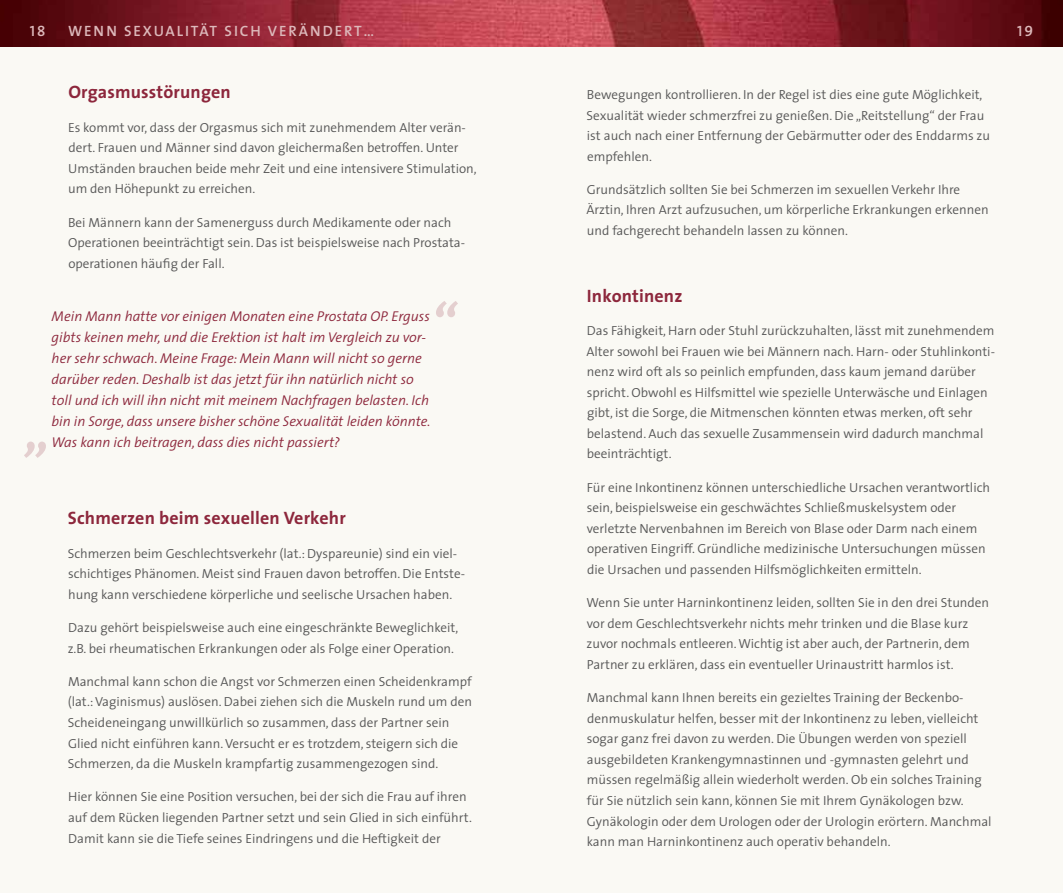
<style>
.page{position:relative;width:1063px;height:893px;background:#faf9f4}
.page>*{position:absolute;margin:0;border:0;box-sizing:border-box;transform-origin:0 0}
.t1{font:italic 700 51px "The Sans";color:#8d273c}
.t2{font:700 18px "The Sans";letter-spacing:.01em;color:#8d273c}
.t3{font:15px "The Sans Semi Bold Caps";letter-spacing:.13em;color:#ddb9bb}
.t4{font:italic 300 14.25px/21px "The Sans";color:#8d273c}
.t5{font:300 13.2px/20.5px "The Sans";color:#565656}
</style>
<div class="page">
<img style="left:0;top:0;width:1063px;height:47px">
<p class="t3" style="left:30px;top:18px;width:17px">18</p>
<p class="t3" style="left:68px;top:18px;width:308px">WENN SEXUALITÄT SICH VERÄNDERT…</p>
<p class="t3" style="left:1017px;top:18px;width:18px">19</p>
<h2 class="t2" style="left:68px;top:77px;width:164px">Orgasmusstörungen</h2>
<p class="t5" style="left:68px;top:116px;width:410px">Es kommt vor, dass der Orgasmus sich mit zunehmendem Alter verän&shy;dert. Frauen und Männer sind davon gleichermaßen betroffen. Unter Umständen brauchen beide mehr Zeit und eine intensivere Stimulation, um den Höhepunkt zu erreichen.</p>
<p class="t5" style="left:68px;top:211px;width:398px">Bei Männern kann der Samenerguss durch Medikamente oder nach<br>Operationen beeinträchtigt sein. Das ist beispielsweise nach Prostata&shy;operationen häufig der Fall.</p>
<h1 class="t1" style="left:431px;top:279px;width:26px">“</h1>
<p class="t4" style="left:52px;top:305px;width:381px">Mein Mann hatte vor einigen Monaten eine Prostata OP. Erguss gibts keinen mehr, und die Erektion ist halt im Vergleich zu vor&shy;her sehr schwach. Meine Frage: Mein Mann will nicht so gerne darüber reden. Deshalb ist das jetzt für ihn natürlich nicht so toll und ich will ihn nicht mit meinem Nachfragen belasten. Ich bin in Sorge, dass unsere bisher schöne Sexualität leiden könnte.<br>Was kann ich beitragen, dass dies nicht passiert?</p>
<h1 class="t1" style="left:26px;top:389px;width:26px">„</h1>
<h2 class="t2" style="left:68px;top:503px;width:279px">Schmerzen beim sexuellen Verkehr</h2>
<p class="t5" style="left:68px;top:542px;width:399px">Schmerzen beim Geschlechtsverkehr (lat.: Dyspareunie) sind ein viel&shy;schichtiges Phänomen. Meist sind Frauen davon betroffen. Die Entste&shy;hung kann verschiedene körperliche und seelische Ursachen haben.</p>
<p class="t5" style="left:68px;top:617px;width:392px">Dazu gehört beispielsweise auch eine eingeschränkte Beweglichkeit, z.B. bei rheumatischen Erkrankungen oder als Folge einer Operation.</p>
<p class="t5" style="left:68px;top:671px;width:406px">Manchmal kann schon die Angst vor Schmerzen einen Scheidenkrampf (lat.: Vaginismus) auslösen. Dabei ziehen sich die Muskeln rund um den Scheideneingang unwillkürlich so zusammen, dass der Partner sein Glied nicht einführen kann. Versucht er es trotzdem, steigern sich die Schmerzen, da die Muskeln krampfartig zusammengezogen sind.</p>
<p class="t5" style="left:68px;top:786px;width:405px">Hier können Sie eine Position versuchen, bei der sich die Frau auf ihren auf dem Rücken liegenden Partner setzt und sein Glied in sich einführt.<br>Damit kann sie die Tiefe seines Eindringens und die Heftigkeit der</p>
<p class="t5" style="left:587px;top:84px;width:405px">Bewegungen kontrollieren. In der Regel ist dies eine gute Möglichkeit, Sexualität wieder schmerzfrei zu genießen. Die „Reitstellung“ der Frau ist auch nach einer Entfernung der Gebärmutter oder des Enddarms zu empfehlen.</p>
<p class="t5" style="left:586px;top:179px;width:404px">Grundsätzlich sollten Sie bei Schmerzen im sexuellen Verkehr Ihre<br>Ärztin, Ihren Arzt aufzusuchen, um körperliche Erkrankungen erkennen und fachgerecht behandeln lassen zu können.</p>
<h2 class="t2" style="left:587px;top:281px;width:97px">Inkontinenz</h2>
<p class="t5" style="left:587px;top:320px;width:409px">Das Fähigkeit, Harn oder Stuhl zurückzuhalten, lässt mit zunehmendem Alter sowohl bei Frauen wie bei Männern nach. Harn- oder Stuhlinkonti&shy;nenz wird oft als so peinlich empfunden, dass kaum jemand darüber spricht. Obwohl es Hilfsmittel wie spezielle Unterwäsche und Einlagen gibt, ist die Sorge, die Mitmenschen könnten etwas merken, oft sehr belastend. Auch das sexuelle Zusammensein wird dadurch manchmal beeinträchtigt.</p>
<p class="t5" style="left:587px;top:477px;width:405px">Für eine Inkontinenz können unterschiedliche Ursachen verantwortlich sein, beispielsweise ein geschwächtes Schließmuskelsystem oder verletzte Nervenbahnen im Bereich von Blase oder Darm nach einem operativen Eingriff. Gründliche medizinische Untersuchungen müssen die Ursachen und passenden Hilfsmöglichkeiten ermitteln.</p>
<p class="t5" style="left:587px;top:592px;width:404px">Wenn Sie unter Harninkontinenz leiden, sollten Sie in den drei Stunden vor dem Geschlechtsverkehr nichts mehr trinken und die Blase kurz zuvor nochmals entleeren. Wichtig ist aber auch, der Partnerin, dem Partner zu erklären, dass ein eventueller Urinaustritt harmlos ist.</p>
<p class="t5" style="left:587px;top:687px;width:406px">Manchmal kann Ihnen bereits ein gezieltes Training der Beckenbo&shy;denmuskulatur helfen, besser mit der Inkontinenz zu leben, vielleicht sogar ganz frei davon zu werden. Die Übungen werden von speziell ausgebildeten Krankengymnastinnen und -gymnasten gelehrt und müssen regelmäßig allein wiederholt werden. Ob ein solches Training für Sie nützlich sein kann, können Sie mit Ihrem Gynäkologen bzw.<br>Gynäkologin oder dem Urologen oder der Urologin erörtern. Manchmal kann man Harninkontinenz auch operativ behandeln.</p>
</div>
